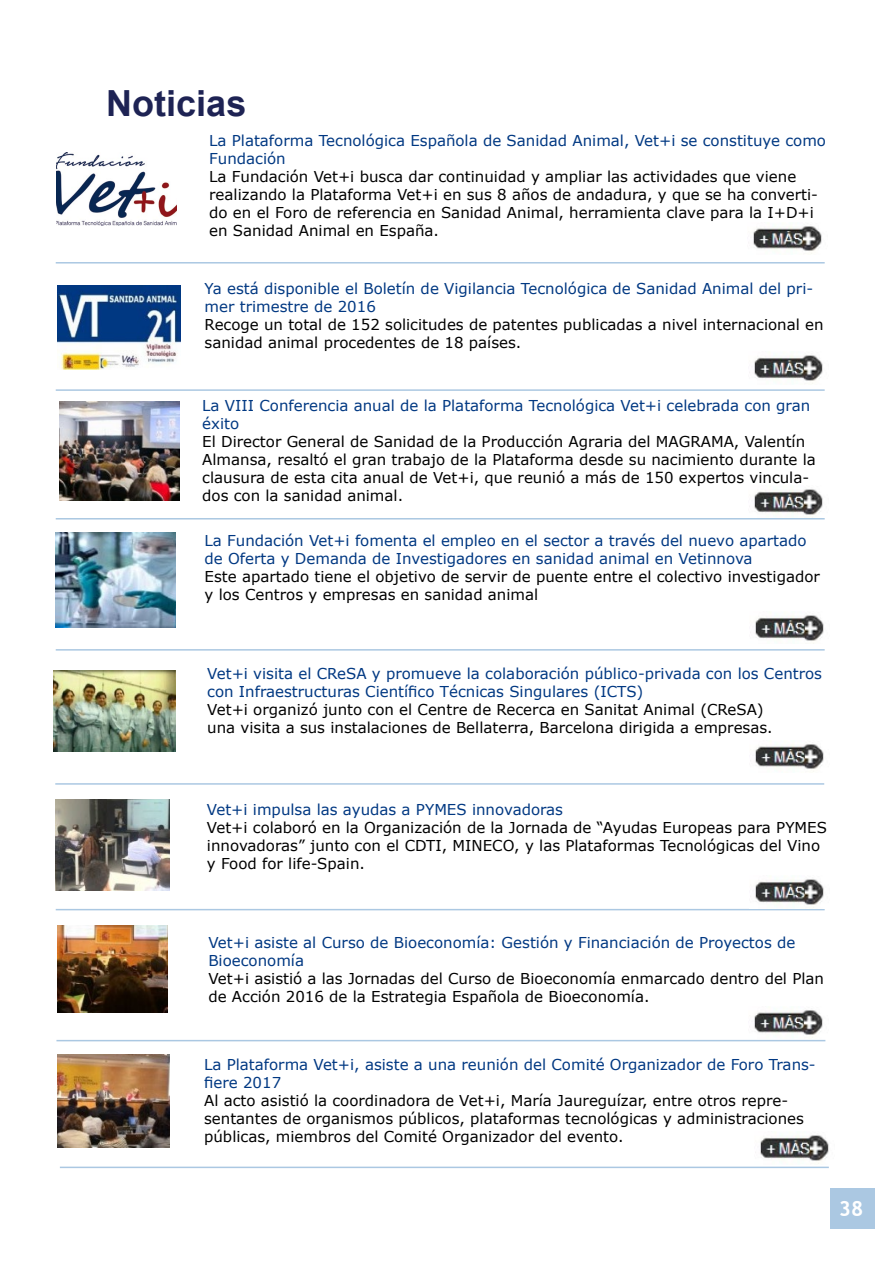
<style>
.page{position:relative;width:893px;height:1263px;background:#fff}
.page>*{position:absolute;margin:0;border:0;box-sizing:border-box;transform-origin:0 0}
.t1{font:700 36px "Arial";color:#1e2354}
.t2{font:700 21px "Trebuchet MS";color:#fff}
.t3{font:15px/18px "Verdana";color:#000}
.t4{font:15px/18px "Verdana";color:#003882}
</style>
<div class="page">
<div style="left:830px;top:1189px;width:45px;height:40px;background:#abc8e2"></div>
<hr style="left:56px;top:262px;width:769px;height:2px;background:#abc8e2">
<hr style="left:56px;top:389px;width:769px;height:2px;background:#abc8e2">
<hr style="left:56px;top:518px;width:769px;height:1px;background:#abc8e2">
<hr style="left:56px;top:649px;width:769px;height:2px;background:#abc8e2">
<hr style="left:55px;top:783px;width:769px;height:2px;background:#abc8e2">
<hr style="left:56px;top:909px;width:769px;height:1px;background:#abc8e2">
<hr style="left:56px;top:1040px;width:769px;height:1px;background:#abc8e2">
<img style="left:56px;top:153px;width:121px;height:73px">
<img style="left:59px;top:402px;width:121px;height:98px">
<img style="left:55px;top:532px;width:121px;height:95px">
<img style="left:54px;top:671px;width:122px;height:81px">
<img style="left:55px;top:799px;width:114px;height:91px">
<img style="left:58px;top:925px;width:109px;height:87px">
<img style="left:754px;top:1010px;width:69px;height:28px">
<img style="left:755px;top:879px;width:69px;height:29px">
<img style="left:755px;top:744px;width:69px;height:28px">
<img style="left:755px;top:615px;width:69px;height:26px">
<img style="left:754px;top:355px;width:69px;height:29px">
<img style="left:754px;top:489px;width:69px;height:26px">
<img style="left:753px;top:226px;width:69px;height:28px">
<hr style="left:60px;top:1166px;width:769px;height:2px;background:#abc8e2">
<img style="left:58px;top:286px;width:123px;height:83px">
<img style="left:58px;top:1054px;width:111px;height:93px">
<img style="left:760px;top:1135px;width:69px;height:29px">
<h1 class="t1" style="left:106px;top:79px;width:142px">Noticias</h1>
<p class="t4" style="left:209px;top:131px;width:618px">La Plataforma Tecnológica Española de Sanidad Animal, Vet+i se constituye como<br>Fundación</p>
<p class="t3" style="left:209px;top:167px;width:610px">La Fundación Vet+i busca dar continuidad y ampliar las actividades que viene realizando la Plataforma Vet+i en sus 8 años de andadura, y que se ha converti&shy;do en el Foro de referencia en Sanidad Animal, herramienta clave para la I+D+i en Sanidad Animal en España.</p>
<p class="t4" style="left:205px;top:279px;width:610px">Ya está disponible el Boletín de Vigilancia Tecnológica de Sanidad Animal del pri&shy;mer trimestre de 2016</p>
<p class="t3" style="left:205px;top:315px;width:620px">Recoge un total de 152 solicitudes de patentes publicadas a nivel internacional en sanidad animal procedentes de 18 países.</p>
<p class="t4" style="left:202px;top:397px;width:609px">La VIII Conferencia anual de la Plataforma Tecnológica Vet+i celebrada con gran éxito</p>
<p class="t3" style="left:202px;top:433px;width:615px">El Director General de Sanidad de la Producción Agraria del MAGRAMA, Valentín Almansa, resaltó el gran trabajo de la Plataforma desde su nacimiento durante la clausura de esta cita anual de Vet+i, que reunió a más de 150 expertos vincula&shy;dos con la sanidad animal.</p>
<p class="t4" style="left:205px;top:531px;width:603px">La Fundación Vet+i fomenta el empleo en el sector a través del nuevo apartado de Oferta y Demanda de Investigadores en sanidad animal en Vetinnova</p>
<p class="t3" style="left:205px;top:567px;width:617px">Este apartado tiene el objetivo de servir de puente entre el colectivo investigador y los Centros y empresas en sanidad animal</p>
<p class="t4" style="left:207px;top:664px;width:616px">Vet+i visita el CReSA y promueve la colaboración público-privada con los Centros con Infraestructuras Científico Técnicas Singulares (ICTS)</p>
<p class="t3" style="left:207px;top:700px;width:567px">Vet+i organizó junto con el Centre de Recerca en Sanitat Animal (CReSA) una visita a sus instalaciones de Bellaterra, Barcelona dirigida a empresas.</p>
<p class="t4" style="left:207px;top:800px;width:358px">Vet+i impulsa las ayudas a PYMES innovadoras</p>
<p class="t3" style="left:207px;top:818px;width:622px">Vet+i colaboró en la Organización de la Jornada de “Ayudas Europeas para PYMES innovadoras” junto con el CDTI, MINECO, y las Plataformas Tecnológicas del Vino y Food for life-Spain.</p>
<p class="t4" style="left:208px;top:933px;width:588px">Vet+i asiste al Curso de Bioeconomía: Gestión y Financiación de Proyectos de<br>Bioeconomía</p>
<p class="t3" style="left:208px;top:969px;width:617px">Vet+i asistió a las Jornadas del Curso de Bioeconomía enmarcado dentro del Plan de Acción 2016 de la Estrategia Española de Bioeconomía.</p>
<p class="t4" style="left:204px;top:1056px;width:613px">La Plataforma Vet+i, asiste a una reunión del Comité Organizador de Foro Trans&shy;fiere 2017</p>
<p class="t3" style="left:204px;top:1092px;width:601px">Al acto asistió la coordinadora de Vet+i, María Jaureguízar, entre otros repre&shy;sentantes de organismos públicos, plataformas tecnológicas y administraciones públicas, miembros del Comité Organizador del evento.</p>
<h2 class="t2" style="left:839px;top:1195px;width:26px">25</h2>
<h2 class="t2" style="left:839px;top:1195px;width:26px">38</h2>
</div>
